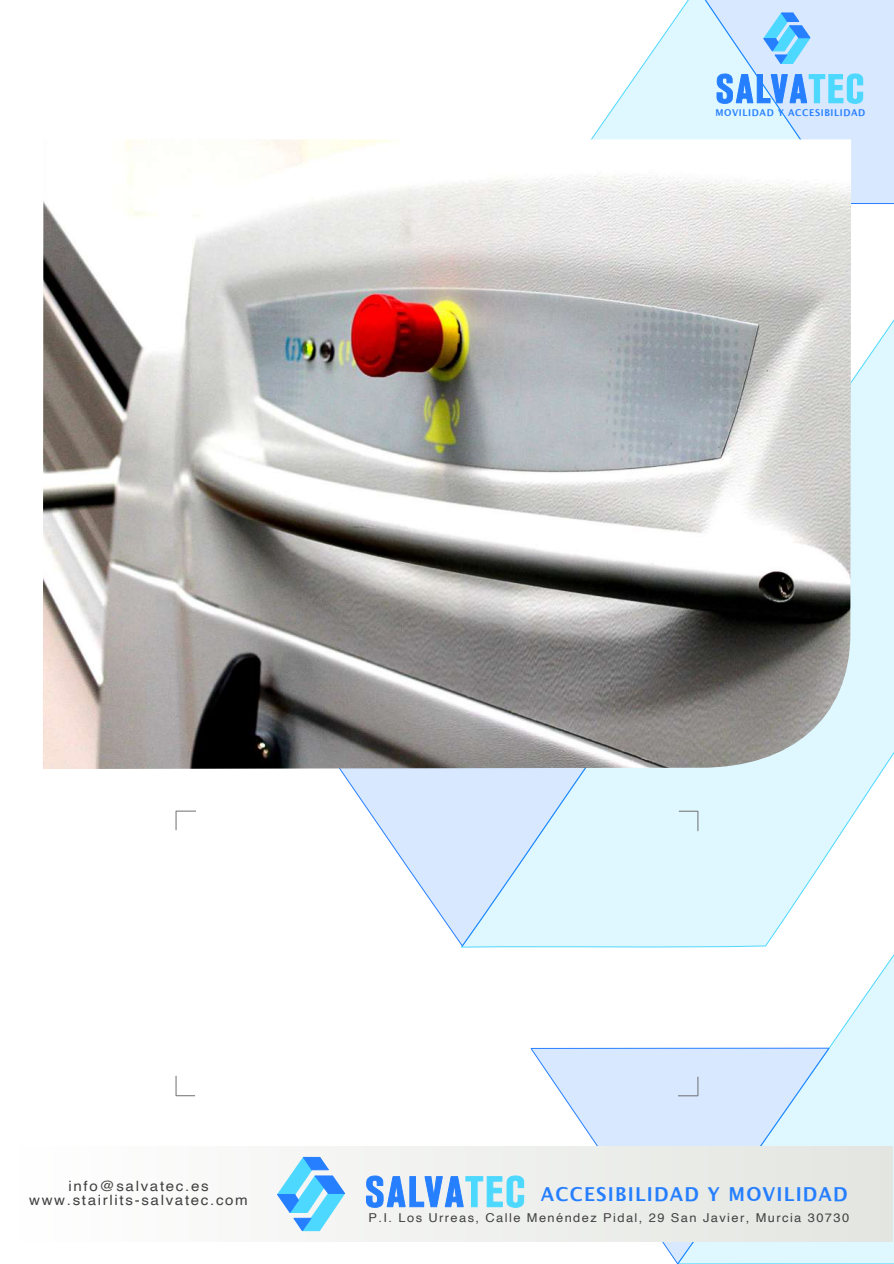
<style>
.page{position:relative;width:894px;height:1264px;background:#fff}
.page>*{position:absolute;margin:0;border:0;box-sizing:border-box;transform-origin:0 0}
.t1{font:700 19.2px "Lucida Grande";letter-spacing:.065em;color:#267fff;scale:.95 1}
.t2{font:14.25px/14.2px "Helvetica";letter-spacing:.11em;color:#424242;text-align:center;scale:1.06 1}
.t3{font:12.3px "Helvetica";letter-spacing:.11em;color:#424242;scale:1.05 1}
.t4{font:700 9.45px "Lucida Grande";letter-spacing:.065em;color:#267fff;scale:.95 1}
</style>
<div class="page">
<svg style="left:591px;top:0;width:105px;height:139px;fill:#dff8ff"></svg>
<svg style="left:461px;top:321px;width:432px;height:627px;background:#dff8ff"></svg>
<svg style="left:676px;top:614px;width:217px;height:649px;fill:#dff8ff"></svg>
<svg style="left:339px;top:769px;width:271px;height:177px"></svg>
<svg style="left:530px;top:1047px;width:300px;height:216px;fill:#d8e8ff"></svg>
<div style="left:0;top:1146px;width:892px;height:95px;background:linear-gradient(to right,#feffff,#e2e5e0)"></div>
<svg style="left:366px;top:1175px;width:157px;height:32px"></svg>
<svg style="left:277px;top:1157px;width:67px;height:73px"></svg>
<img style="left:43px;top:139px;width:808px;height:630px">
<svg style="left:176px;top:810px;width:20px;height:20px"></svg>
<svg style="left:678px;top:810px;width:20px;height:21px"></svg>
<svg style="left:678px;top:1076px;width:20px;height:20px"></svg>
<svg style="left:176px;top:1075px;width:19px;height:21px"></svg>
<svg style="left:696px;top:0;width:198px;height:204px"></svg>
<p class="t4" style="left:715px;top:109px;width:159px">MOVILIDAD Y ACCESIBILIDAD</p>
<p class="t2" style="left:29px;top:1179px;width:208px">info@salvatec.es www.stairlits-salvatec.com</p>
<h1 class="t1" style="left:541px;top:1185px;width:324px">ACCESIBILIDAD Y MOVILIDAD</h1>
<p class="t3" style="left:368px;top:1212px;width:459px">P.I. Los Urreas, Calle Menéndez Pidal, 29 San Javier, Murcia 30730</p>
</div>
